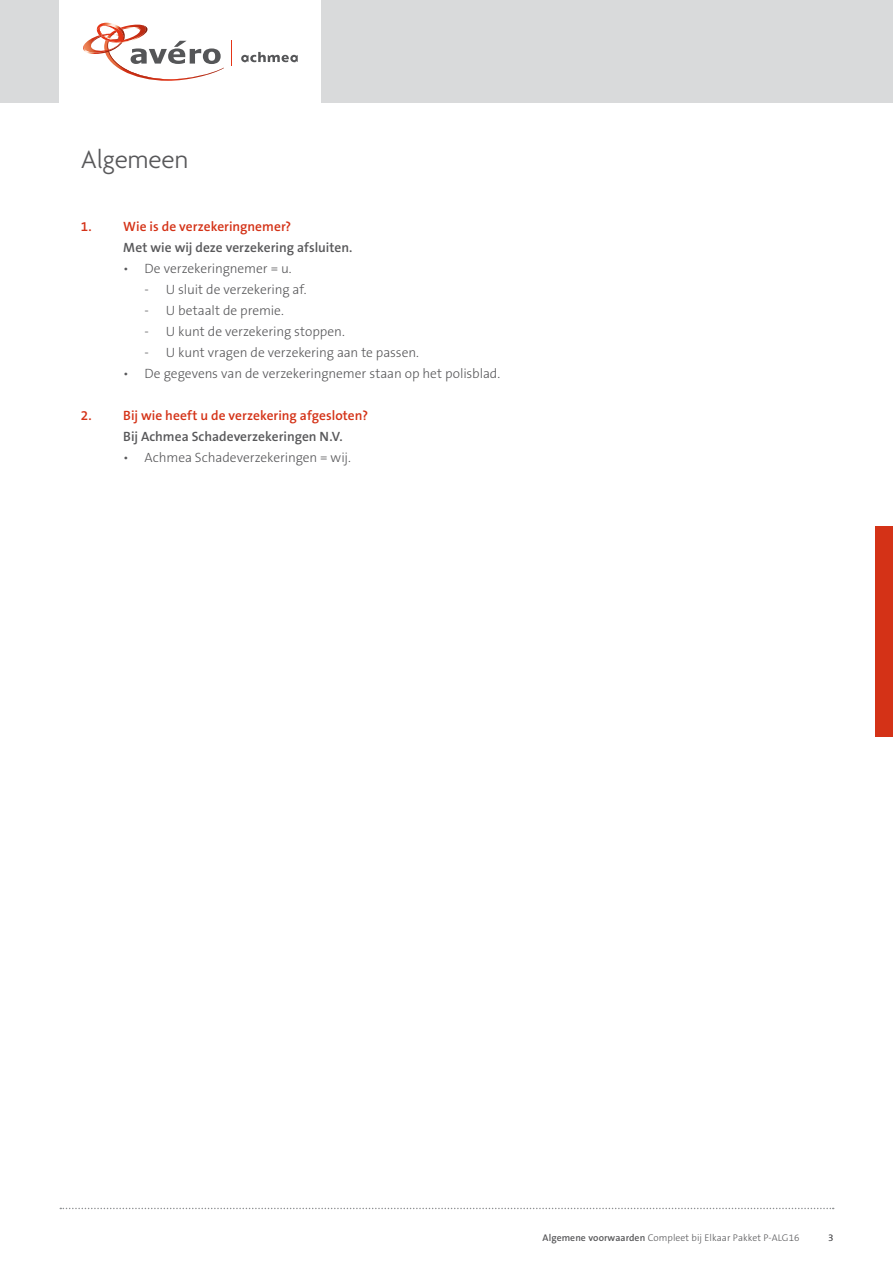
<style>
.page{position:relative;width:893px;height:1263px;background:#fff}
.page>*{position:absolute;margin:0;border:0;box-sizing:border-box;transform-origin:0 0}
.t1{font:300 27px "Agenda";color:#58585a}
.t2{font:300 13.5px "The Sans B3";letter-spacing:-.01em;color:#58585a}
.t3{font:600 13.5px "The Sans B6";color:#58585a}
.t4{font:600 13.5px "The Sans B6";letter-spacing:.005em;color:#d43217}
.t5{font:300 9.75px "The Sans B3";letter-spacing:.005em;color:#58585a}
.s1{font-family:"The Sans B6";font-weight:600}
</style>
<div class="page">
<div style="left:0;top:0;width:893px;height:103px;background:#d9dadb"></div>
<div style="left:60px;top:0;width:261px;height:103px;background:#fff"></div>
<svg style="left:241px;top:52px;width:57px;height:10px"></svg>
<svg style="left:83px;top:22px;width:141px;height:59px"></svg>
<svg style="left:231px;top:41px;width:1px;height:25px"></svg>
<svg style="left:60px;top:1208px;width:774px;height:1px"></svg>
<div style="left:876px;top:526px;width:17px;height:211px;background:#d43217"></div>
<h1 class="t1" style="left:81px;top:145px;width:109px">Algemeen</h1>
<p class="t4" style="left:81px;top:219px;width:212px">1. Wie is de verzekeringnemer?</p>
<p class="t3" style="left:123px;top:240px;width:231px">Met wie wij deze verzekering afsluiten.</p>
<p class="t2" style="left:123px;top:262px;width:170px">• De verzekeringnemer = u.</p>
<p class="t2" style="left:145px;top:283px;width:164px">- U sluit de verzekering af.</p>
<p class="t2" style="left:145px;top:304px;width:141px">- U betaalt de premie.</p>
<p class="t2" style="left:145px;top:325px;width:202px">- U kunt de verzekering stoppen.</p>
<p class="t2" style="left:145px;top:346px;width:276px">- U kunt vragen de verzekering aan te passen.</p>
<p class="t2" style="left:123px;top:367px;width:378px">• De gegevens van de verzekeringnemer staan op het polisblad.</p>
<p class="t4" style="left:81px;top:408px;width:289px">2. Bij wie heeft u de verzekering afgesloten?</p>
<p class="t3" style="left:123px;top:429px;width:221px">Bij Achmea Schadeverzekeringen N.V.</p>
<p class="t2" style="left:123px;top:451px;width:229px">• Achmea Schadeverzekeringen = wij.</p>
<p class="t5" style="left:543px;top:1233px;width:258px"><span class="s1">Algemene voorwaarden</span> Compleet bij Elkaar Pakket P-ALG16</p>
<p class="t5" style="left:828px;top:1233px;width:7px">3</p>
</div>
